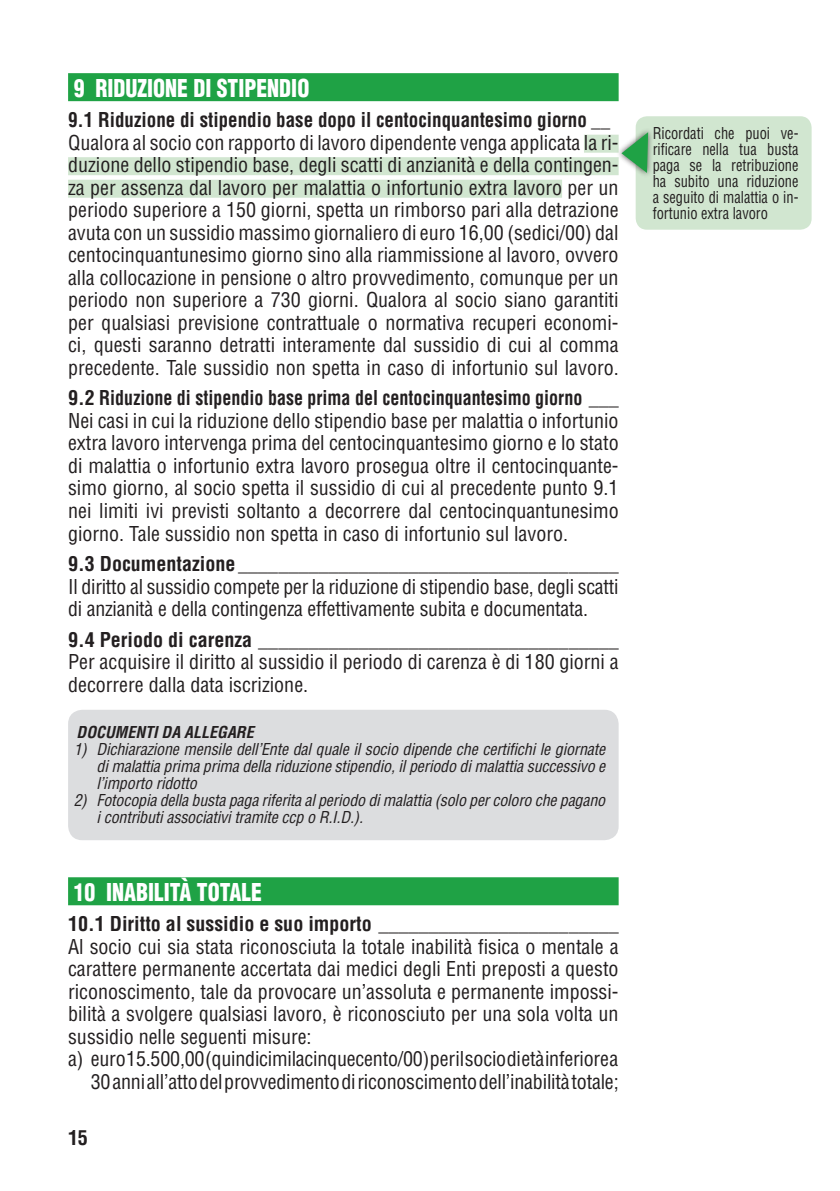
<style>
.page{position:relative;width:840px;height:1191px;background:#fff}
.page>*{position:absolute;margin:0;border:0;box-sizing:border-box;transform-origin:0 0}
.t1{font:900 condensed 24px "Helvetica LT Std";color:#fff;scale:.9 1}
.t2{font:condensed 20px/22.6px "Helvetica LT Std";color:#231f20;text-align:justify}
.t3{font:700 condensed 20px "Helvetica LT Std";color:#231f20}
.t4{font:700 condensed 20px "Helvetica LT Std";color:#231f20;scale:.95 1}
.t5{font:italic condensed 16px/17px "Helvetica LT Std";letter-spacing:-.01em;color:#231f20;text-align:justify}
.t6{font:condensed 16px/16px "Helvetica LT Std";color:#231f20;text-align:justify;scale:.9 1}
.t7{font:italic 700 condensed 16px "Helvetica LT Std";color:#231f20}
</style>
<div class="page">
<div style="left:68px;top:73px;width:550px;height:28px;background:#1fa245"></div>
<div style="left:583px;top:135px;width:35px;height:18px;background:#d1e6d0"></div>
<div style="left:68px;top:157px;width:550px;height:18px;background:#d1e6d0"></div>
<div style="left:68px;top:180px;width:493px;height:18px;background:#d1e6d0"></div>
<div style="left:68px;top:877px;width:550px;height:28px;background:#1fa245"></div>
<div style="left:68px;top:710px;width:550px;height:130px;background:#dcdddf;border-radius:14px"></div>
<div style="left:635px;top:116px;width:176px;height:114px;background:#d1e6d0;border-radius:11px"></div>
<div style="left:615px;top:127px;width:38px;height:52px;background:#231f20;opacity:.75"></div>
<svg style="left:621px;top:132px;width:26px;height:41px"></svg>
<p class="t1" style="left:74px;top:73px;width:263px">9 RIDUZIONE DI STIPENDIO</p>
<p class="t4" style="left:68px;top:107px;width:571px">9.1 Riduzione di stipendio base dopo il centocinquantesimo giorno __</p>
<p class="t2" style="left:68px;top:131px;width:551px">Qualora al socio con rapporto di lavoro dipendente venga applicata la ri&shy;duzione dello stipendio base, degli scatti di anzianità e della contingen&shy;za per assenza dal lavoro per malattia o infortunio extra lavoro per un periodo superiore a 150 giorni, spetta un rimborso pari alla detrazione avuta con un sussidio massimo giornaliero di euro 16,00 (sedici/00) dal centocinquantunesimo giorno sino alla riammissione al lavoro, ovvero alla collocazione in pensione o altro provvedimento, comunque per un periodo non superiore a 730 giorni. Qualora al socio siano garantiti per qualsiasi previsione contrattuale o normativa recuperi economi&shy;ci, questi saranno detratti interamente dal sussidio di cui al comma precedente. Tale sussidio non spetta in caso di infortunio sul lavoro.</p>
<p class="t3" style="left:68px;top:385px;width:552px">9.2 Riduzione di stipendio base prima del centocinquantesimo giorno ___</p>
<p class="t2" style="left:68px;top:409px;width:551px">Nei casi in cui la riduzione dello stipendio base per malattia o infortunio extra lavoro intervenga prima del centocinquantesimo giorno e lo stato di malattia o infortunio extra lavoro prosegua oltre il centocinquante&shy;simo giorno, al socio spetta il sussidio di cui al precedente punto 9.1 nei limiti ivi previsti soltanto a decorrere dal centocinquantunesimo giorno. Tale sussidio non spetta in caso di infortunio sul lavoro.</p>
<p class="t3" style="left:68px;top:551px;width:551px">9.3 Documentazione ______________________________________</p>
<p class="t2" style="left:68px;top:575px;width:551px">Il diritto al sussidio compete per la riduzione di stipendio base, degli scatti di anzianità e della contingenza effettivamente subita e documentata.</p>
<p class="t3" style="left:68px;top:627px;width:551px">9.4 Periodo di carenza ____________________________________</p>
<p class="t2" style="left:68px;top:650px;width:552px">Per acquisire il diritto al sussidio il periodo di carenza è di 180 giorni a decorrere dalla data iscrizione.</p>
<p class="t7" style="left:77px;top:722px;width:178px">DOCUMENTI DA ALLEGARE</p>
<p class="t5" style="left:96px;top:741px;width:510px;text-indent:-23px">1) Dichiarazione mensile dell’Ente dal quale il socio dipende che certifichi le giornate di malattia prima prima della riduzione stipendio, il periodo di malattia successivo e l’importo ridotto</p>
<p class="t5" style="left:96px;top:792px;width:510px;text-indent:-23px">2) Fotocopia della busta paga riferita al periodo di malattia (solo per coloro che pagano i contributi associativi tramite ccp o R.I.D.).</p>
<p class="t1" style="left:74px;top:876px;width:210px">10 INABILITÀ TOTALE</p>
<p class="t3" style="left:68px;top:911px;width:551px">10.1 Diritto al sussidio e suo importo ________________________</p>
<p class="t2" style="left:68px;top:935px;width:552px">Al socio cui sia stata riconosciuta la totale inabilità fisica o mentale a</p>
<p class="t2" style="left:68px;top:957px;width:551px">carattere permanente accertata dai medici degli Enti preposti a questo</p>
<p class="t2" style="left:68px;top:980px;width:551px">riconoscimento, tale da provocare un’assoluta e permanente impossi-</p>
<p class="t2" style="left:68px;top:1002px;width:551px">bilità a svolgere qualsiasi lavoro, è riconosciuto per una sola volta un</p>
<p class="t2" style="left:68px;top:1025px;width:245px">sussidio nelle seguenti misure:</p>
<p class="t2" style="left:68px;top:1047px;width:551px">a) euro 15.500,00 (quindicimilacinquecento/00) per il socio di età inferiore a</p>
<p class="t2" style="left:91px;top:1070px;width:529px">30 anni all’atto del provvedimento di riconoscimento dell’inabilità totale;</p>
<p class="t3" style="left:68px;top:1125px;width:21px">15</p>
<p class="t6" style="left:652px;top:125px;width:163px">Ricordati che puoi ve&shy;rificare nella tua busta paga se la retribuzione ha subito una riduzione a seguito di malattia o in&shy;fortunio extra lavoro</p>
</div>
